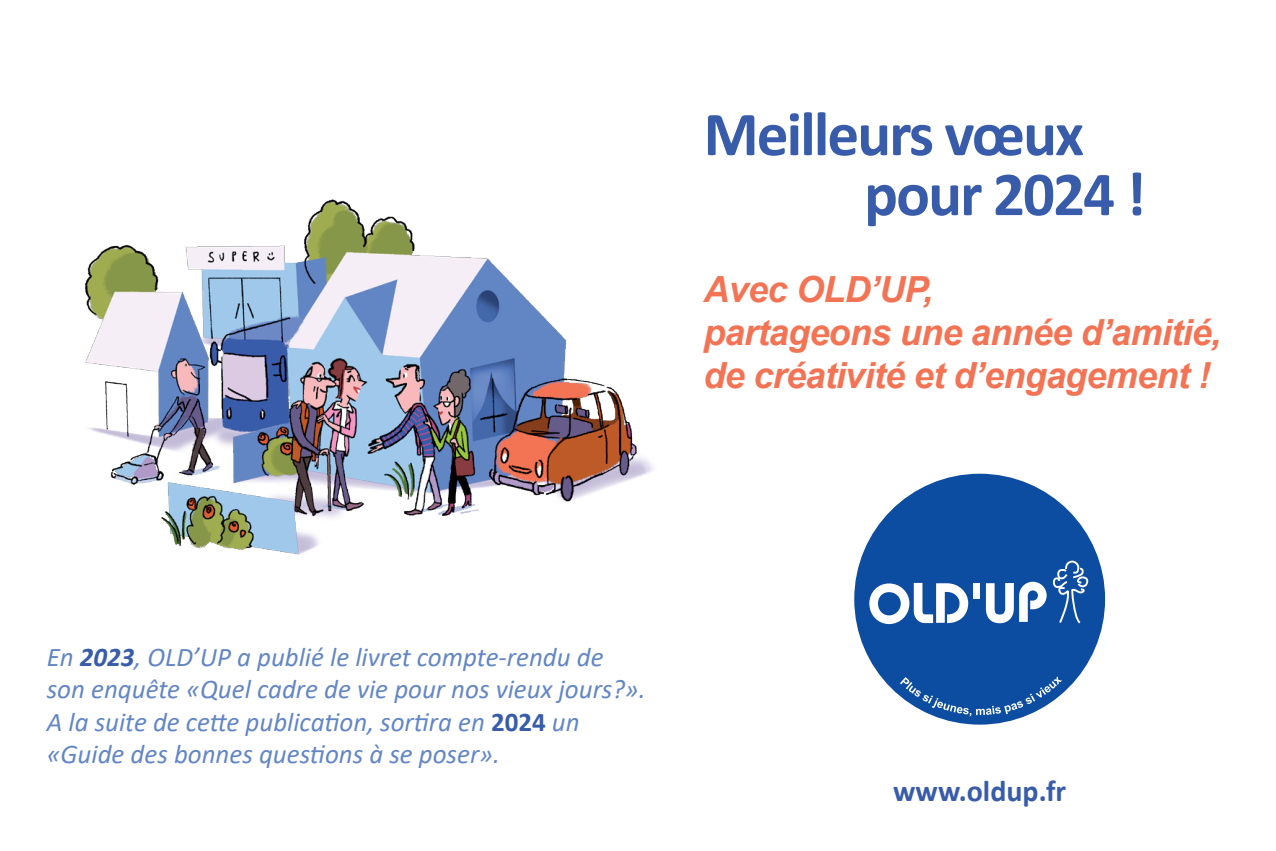
<style>
.page{position:relative;width:1276px;height:851px;background:#fff}
.page>*{position:absolute;margin:0;border:0;box-sizing:border-box;transform-origin:0 0}
.t1{font:700 63px/60px "Calibri";letter-spacing:-.03em;color:#385caa}
.t2{font:italic 700 36px/43.2px "Arial";letter-spacing:-.02em;color:#f37455}
.t3{font:700 30px "Calibri";color:#385caa}
.t4{font:italic 27px/32.4px "Calibri";color:#6386c4}
.s1{font-weight:700;color:#385caa}
.s2{font-weight:700;font-style:normal;color:#385caa}
</style>
<div class="page">
<img style="left:84px;top:199px;width:569px;height:356px">
<div style="left:854px;top:473px;width:251px;height:251px;background:#0d4da1;border-radius:50%"></div>
<svg style="left:869px;top:583px;width:99px;height:41px"></svg>
<div style="left:973px;top:583px;width:7px;height:15px;background:#fff"></div>
<svg style="left:986px;top:581px;width:60px;height:42px"></svg>
<svg style="left:1052px;top:560px;width:36px;height:63px"></svg>
<svg style="left:900px;top:676px;width:162px;height:40px"></svg>
<h1 class="t1" style="left:864px;top:103px;width:283px;text-indent:-161px">Meilleurs vœux pour 2024 !</h1>
<h2 class="t2" style="left:703px;top:268px;width:519px">Avec OLD’UP,<br>partageons une année d’amitié, de créativité et d’engagement !</h2>
<p class="t4" style="left:47px;top:639px;width:600px">En <span class="s1">2023</span>, OLD’UP a publié le livret compte-rendu de son enquête «Quel cadre de vie pour nos vieux jours?».<br>A la suite de cette publication, sortira en <span class="s2">2024</span> un «Guide des bonnes questions à se poser».</p>
<p class="t3" style="left:893px;top:769px;width:175px">www.oldup.fr</p>
</div>
